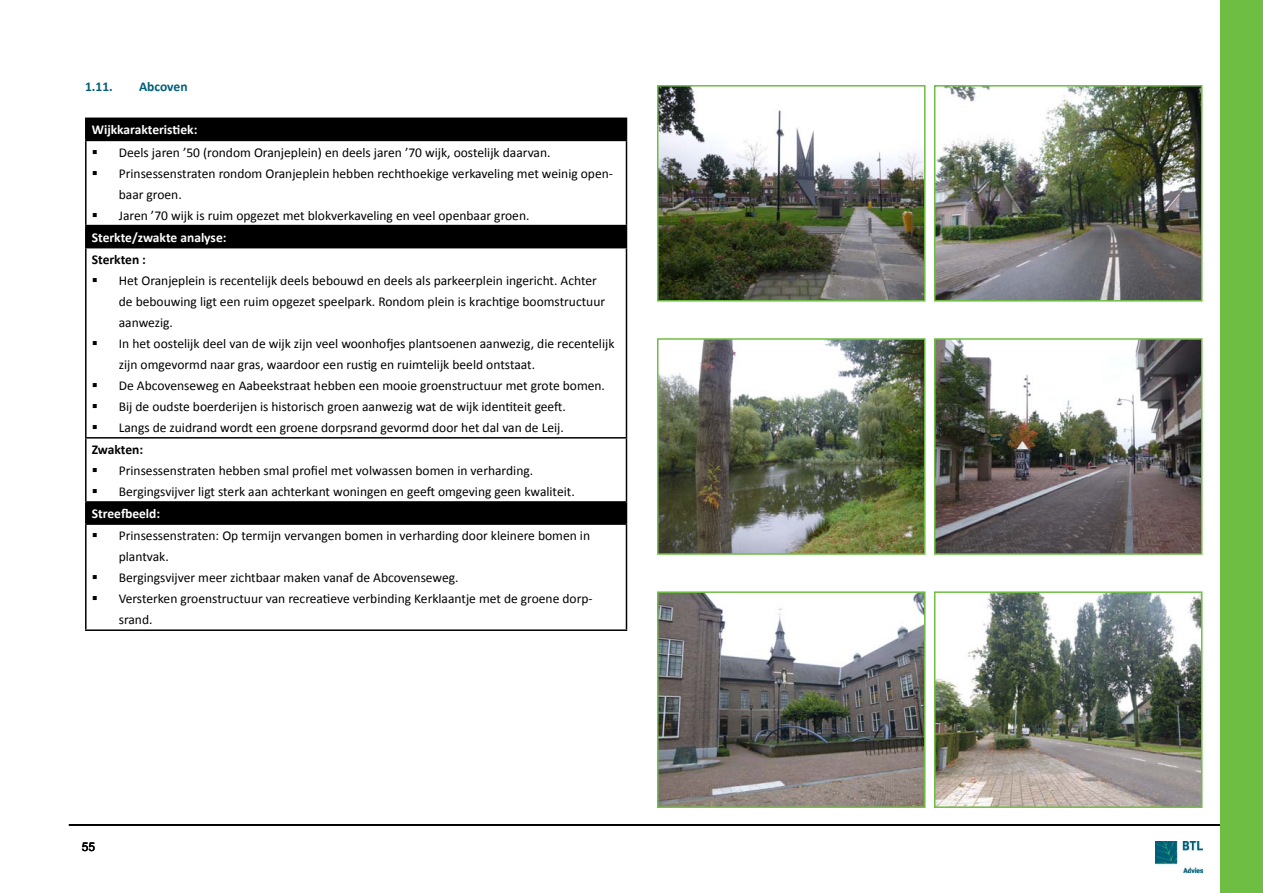
<style>
.page{position:relative;width:1263px;height:893px;background:#fff}
.page>*{position:absolute;margin:0;border:0;box-sizing:border-box;transform-origin:0 0}
.t1{font:13.5px/21px "Calibri";color:#000}
.t2{font:700 13.5px "Calibri";color:#fff}
.t3{font:700 13.5px "Calibri";color:#005f79}
.t4{font:700 13.5px "Calibri";color:#000}
.t5{font:12px "Arial";color:#000}
.s1{font-weight:700;color:#fff}
.s2{font-weight:700}
</style>
<div class="page">
<img style="left:1156px;top:842px;width:46px;height:30px">
<hr style="left:69px;top:824px;width:1164px;height:2px;background:#000">
<div style="left:1220px;top:0;width:43px;height:893px;background:#6fbe44"></div>
<img style="left:934px;top:338px;width:269px;height:217px">
<svg style="left:657px;top:591px;width:269px;height:217px"></svg>
<img style="left:934px;top:85px;width:269px;height:217px">
<img style="left:657px;top:338px;width:269px;height:217px">
<img style="left:657px;top:85px;width:269px;height:217px">
<img style="left:934px;top:591px;width:269px;height:217px">
<svg style="left:87px;top:119px;width:539px;height:404px"></svg>
<hr style="left:85px;top:118px;width:542px;height:1px;background:#000">
<hr style="left:85px;top:119px;width:2px;height:21px;background:#000">
<svg style="left:626px;top:119px;width:1px;height:21px"></svg>
<hr style="left:85px;top:140px;width:542px;height:1px;background:#000">
<hr style="left:85px;top:141px;width:2px;height:84px;background:#000">
<hr style="left:626px;top:141px;width:1px;height:84px;background:#000">
<hr style="left:85px;top:225px;width:542px;height:1px;background:#000">
<hr style="left:85px;top:226px;width:2px;height:21px;background:#000">
<svg style="left:626px;top:226px;width:1px;height:21px"></svg>
<hr style="left:85px;top:247px;width:542px;height:1px;background:#000">
<hr style="left:85px;top:248px;width:2px;height:189px;background:#000">
<hr style="left:626px;top:248px;width:1px;height:189px;background:#000">
<hr style="left:85px;top:437px;width:542px;height:2px;background:#000">
<hr style="left:85px;top:439px;width:2px;height:62px;background:#000">
<hr style="left:626px;top:439px;width:1px;height:62px;background:#000">
<hr style="left:85px;top:501px;width:542px;height:2px;background:#000">
<hr style="left:85px;top:503px;width:2px;height:20px;background:#000">
<svg style="left:626px;top:503px;width:1px;height:20px"></svg>
<hr style="left:85px;top:523px;width:542px;height:2px;background:#000">
<hr style="left:85px;top:525px;width:2px;height:104px;background:#000">
<hr style="left:626px;top:525px;width:1px;height:104px;background:#000">
<hr style="left:85px;top:629px;width:542px;height:2px;background:#000">
<svg style="left:98px;top:157px;width:13px;height:1px"></svg>
<svg style="left:98px;top:178px;width:13px;height:1px"></svg>
<svg style="left:98px;top:220px;width:13px;height:1px"></svg>
<svg style="left:98px;top:285px;width:13px;height:1px"></svg>
<svg style="left:98px;top:348px;width:13px;height:1px"></svg>
<svg style="left:98px;top:390px;width:13px;height:1px"></svg>
<svg style="left:98px;top:411px;width:13px;height:1px"></svg>
<svg style="left:98px;top:432px;width:13px;height:1px"></svg>
<svg style="left:98px;top:475px;width:13px;height:1px"></svg>
<svg style="left:98px;top:496px;width:13px;height:1px"></svg>
<p class="t3" style="left:85px;top:77px;width:29px">1.11.</p>
<p class="t3" style="left:139px;top:77px;width:50px">Abcoven</p>
<p class="t2" style="left:92px;top:121px;width:107px">Wijkkarakteristiek:</p>
<p class="t1" style="left:92px;top:142px;width:460px">▪ Deels jaren ’50 (rondom Oranjeplein) en deels jaren ’70 wijk, oostelijk daarvan.</p>
<p class="t1" style="left:119px;top:163px;width:496px;text-indent:-27px">▪ Prinsessenstraten rondom Oranjeplein hebben rechthoekige verkaveling met weinig open&shy;baar groen.</p>
<p class="t1" style="left:92px;top:204px;width:439px;line-height:22.2px">▪ Jaren ’70 wijk is ruim opgezet met blokverkaveling en veel openbaar groen.<br><span class="s1">Sterkte/zwakte analyse:</span></p>
<p class="t4" style="left:92px;top:251px;width:56px">Sterkten :</p>
<p class="t1" style="left:119px;top:270px;width:488px;text-indent:-27px">▪ Het Oranjeplein is recentelijk deels bebouwd en deels als parkeerplein ingericht. Achter de bebouwing ligt een ruim opgezet speelpark. Rondom plein is krachtige boomstructuur aanwezig.</p>
<p class="t1" style="left:119px;top:333px;width:497px;text-indent:-27px">▪ In het oostelijk deel van de wijk zijn veel woonhofjes plantsoenen aanwezig, die recentelijk zijn omgevormd naar gras, waardoor een rustig en ruimtelijk beeld ontstaat.</p>
<p class="t1" style="left:92px;top:375px;width:515px">▪ De Abcovenseweg en Aabeekstraat hebben een mooie groenstructuur met grote bomen.</p>
<p class="t1" style="left:92px;top:396px;width:476px">▪ Bij de oudste boerderijen is historisch groen aanwezig wat de wijk identiteit geeft.</p>
<p class="t1" style="left:92px;top:416px;width:473px;line-height:22.2px">▪ Langs de zuidrand wordt een groene dorpsrand gevormd door het dal van de Leij.<br><span class="s2">Zwakten:</span></p>
<p class="t1" style="left:92px;top:460px;width:443px">▪ Prinsessenstraten hebben smal profiel met volwassen bomen in verharding.</p>
<p class="t1" style="left:92px;top:480px;width:484px;line-height:22.2px">▪ Bergingsvijver ligt sterk aan achterkant woningen en geeft omgeving geen kwaliteit.<br><span class="s1">Streefbeeld:</span></p>
<p class="t1" style="left:119px;top:525px;width:473px;text-indent:-27px">▪ Prinsessenstraten: Op termijn vervangen bomen in verharding door kleinere bomen in plantvak.</p>
<p class="t1" style="left:92px;top:567px;width:368px">▪ Bergingsvijver meer zichtbaar maken vanaf de Abcovenseweg.</p>
<p class="t1" style="left:119px;top:588px;width:475px;text-indent:-27px">▪ Versterken groenstructuur van recreatieve verbinding Kerklaantje met de groene dorp&shy;srand.</p>
<p class="t5" style="left:82px;top:839px;width:15px">55</p>
</div>
